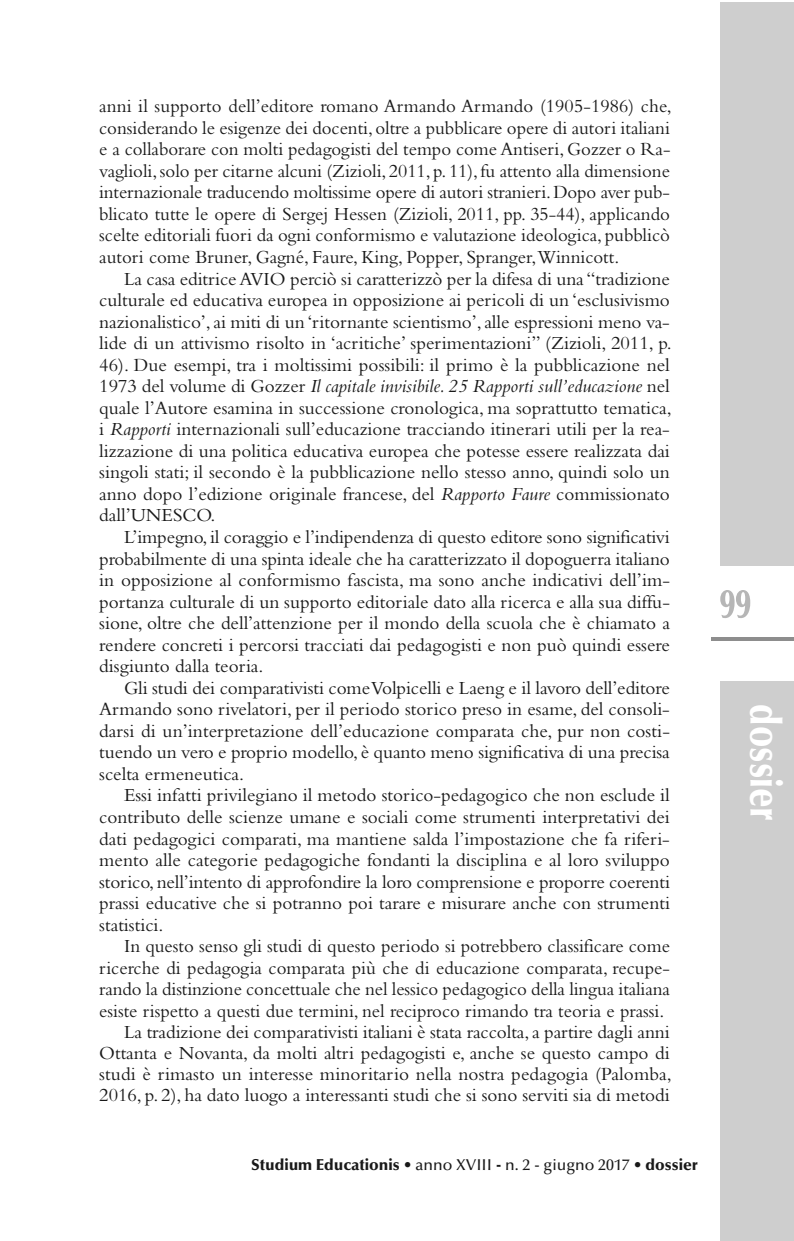
<style>
.page{position:relative;width:794px;height:1241px;background:#fff}
.page>*{position:absolute;margin:0;border:0;box-sizing:border-box;transform-origin:0 0}
.t1{font:900 43.75px "Optima";color:#fff;scale:.8 1}
.t2{font:19.25px/21.5px "Bembo";color:#191919;text-align:justify}
.t3{font:900 15.75px "Optima";color:#191919}
.s1{font-style:italic}
.s2{font-weight:500}
</style>
<div class="page">
<svg style="left:720px;top:590px;width:30px;height:28px"></svg>
<svg style="left:711px;top:637px;width:83px;height:3px"></svg>
<div style="left:720px;top:680px;width:74px;height:560px;background:#cecece"></div>
<div style="left:720px;top:2px;width:74px;height:564px;background:#cecece"></div>
<p class="t2" style="left:99px;top:97px;width:574px">anni il supporto dell’editore romano Armando Armando (1905-1986) che, considerando le esigenze dei docenti, oltre a pubblicare opere di autori italiani e a collaborare con molti pedagogisti del tempo come Antiseri, Gozzer o Ra&shy;vaglioli,solo per citarne alcuni (Zizioli, 2011, p. 11),fu attento alla dimensione internazionale traducendo moltissime opere di autori stranieri.Dopo aver pub&shy;blicato tutte le opere di Sergej Hessen (Zizioli, 2011, pp. 35-44), applicando scelte editoriali fuori da ogni conformismo e valutazione ideologica, pubblicò autori come Bruner, Gagné, Faure, King, Popper, Spranger,Winnicott.</p>
<p class="t2" style="left:99px;top:269px;width:574px;text-indent:25px">La casa editrice AVIO perciò si caratterizzò per la difesa di una “tradizione culturale ed educativa europea in opposizione ai pericoli di un ‘esclusivismo nazionalistico’,ai miti di un ‘ritornante scientismo’,alle espressioni meno va&shy;lide di un attivismo risolto in ‘acritiche’ sperimentazioni” (Zizioli, 2011, p.<br>46). Due esempi, tra i moltissimi possibili: il primo è la pubblicazione nel 1973 del volume di Gozzer <span class="s1">Il capitale invisibile. 25 Rapporti sull’educazione</span> nel quale l’Autore esamina in successione cronologica, ma soprattutto tematica, i <span class="s1">Rapporti</span> internazionali sull’educazione tracciando itinerari utili per la rea&shy;lizzazione di una politica educativa europea che potesse essere realizzata dai singoli stati; il secondo è la pubblicazione nello stesso anno, quindi solo un anno dopo l’edizione originale francese, del <span class="s1">Rapporto Faure</span> commissionato dall’UNESCO.</p>
<p class="t2" style="left:99px;top:528px;width:572px;text-indent:25px">L’impegno,il coraggio e l’indipendenza di questo editore sono significativi probabilmente di una spinta ideale che ha caratterizzato il dopoguerra italiano in opposizione al conformismo fascista, ma sono anche indicativi dell’im&shy;portanza culturale di un supporto editoriale dato alla ricerca e alla sua diffu&shy;sione, oltre che dell’attenzione per il mondo della scuola che è chiamato a rendere concreti i percorsi tracciati dai pedagogisti e non può quindi essere disgiunto dalla teoria.</p>
<p class="t2" style="left:99px;top:678px;width:572px;text-indent:25px">Gli studi dei comparativisti comeVolpicelli e Laeng e il lavoro dell’editore Armando sono rivelatori, per il periodo storico preso in esame, del consoli&shy;darsi di un’interpretazione dell’educazione comparata che, pur non costi&shy;tuendo un vero e proprio modello, è quanto meno significativa di una precisa scelta ermeneutica.</p>
<p class="t2" style="left:99px;top:786px;width:572px;text-indent:25px">Essi infatti privilegiano il metodo storico-pedagogico che non esclude il contributo delle scienze umane e sociali come strumenti interpretativi dei dati pedagogici comparati, ma mantiene salda l’impostazione che fa riferi&shy;mento alle categorie pedagogiche fondanti la disciplina e al loro sviluppo storico,nell’intento di approfondire la loro comprensione e proporre coerenti prassi educative che si potranno poi tarare e misurare anche con strumenti statistici.</p>
<p class="t2" style="left:124px;top:937px;width:547px">In questo senso gli studi di questo periodo si potrebbero classificare come</p>
<p class="t2" style="left:99px;top:958px;width:572px">ricerche di pedagogia comparata più che di educazione comparata, recupe-</p>
<p class="t2" style="left:99px;top:980px;width:572px">rando la distinzione concettuale che nel lessico pedagogico della lingua italiana</p>
<p class="t2" style="left:99px;top:1001px;width:566px">esiste rispetto a questi due termini, nel reciproco rimando tra teoria e prassi.</p>
<p class="t2" style="left:124px;top:1023px;width:547px">La tradizione dei comparativisti italiani è stata raccolta,a partire dagli anni</p>
<p class="t2" style="left:99px;top:1044px;width:572px">Ottanta e Novanta, da molti altri pedagogisti e, anche se questo campo di</p>
<p class="t2" style="left:99px;top:1065px;width:574px">studi è rimasto un interesse minoritario nella nostra pedagogia (Palomba,</p>
<p class="t2" style="left:99px;top:1086px;width:572px">2016, p. 2), ha dato luogo a interessanti studi che si sono serviti sia di metodi</p>
<p class="t3" style="left:251px;top:1158px;width:448px">Studium Educationis <span class="s2">• anno XVIII</span> - <span class="s2">n. 2 - giugno 2017 •</span> dossier</p>
<h1 class="t1" style="left:782px;top:704px;width:147px;rotate:90deg">dossier</h1>
</div>
